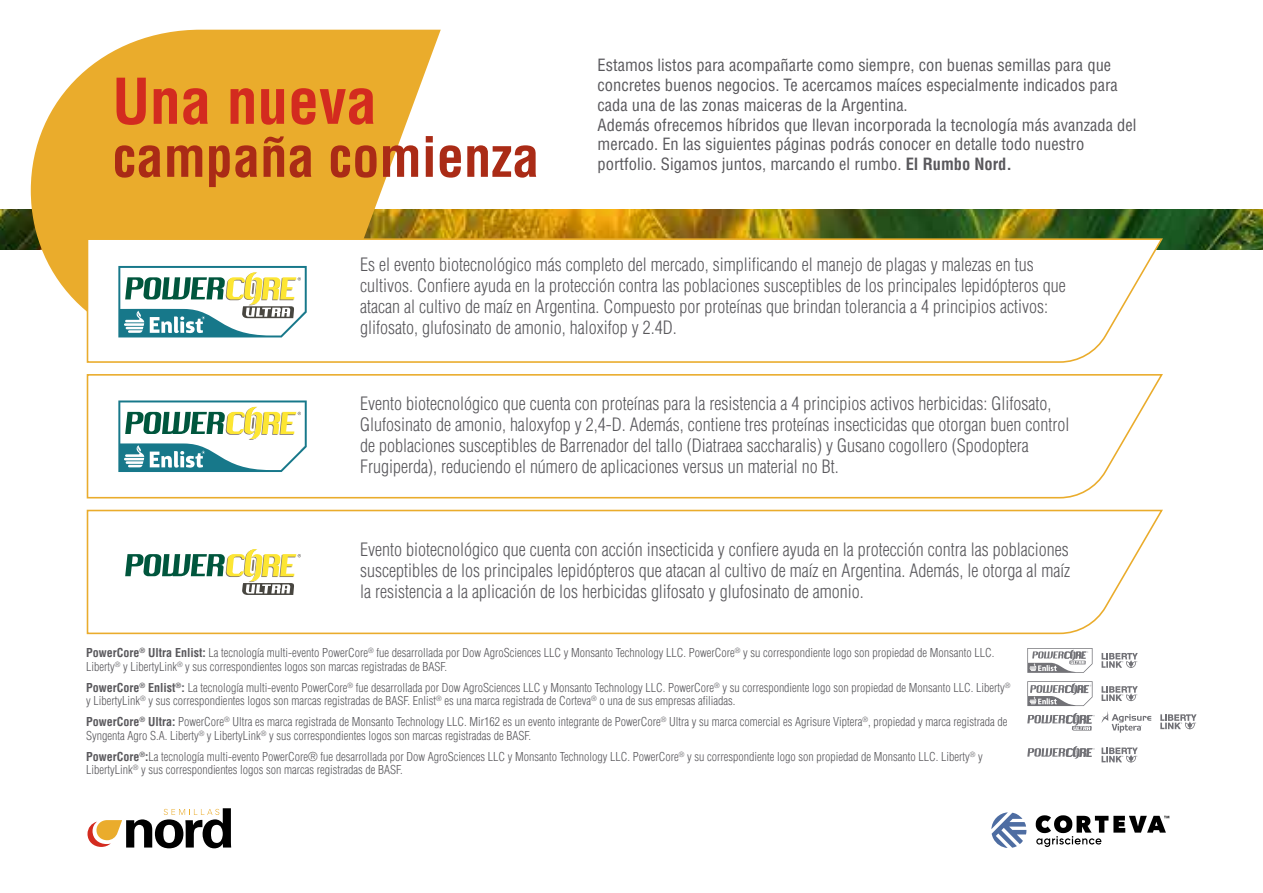
<style>
.page{position:relative;width:1263px;height:893px;background:#fff}
.page>*{position:absolute;margin:0;border:0;box-sizing:border-box;transform-origin:0 0}
.t1{font:700 condensed 61.5px "Helvetica LT Std";color:#d32b1f}
.t2{font:700 condensed 54.3px "Helvetica LT Std";color:#aa2b16}
.t3{font:300 condensed 18px/21px "Helvetica LT Std";color:#59585c}
.t4{font:condensed 16.5px/19.8px "Helvetica LT Std";color:#59585c}
.t5{font:300 condensed 12px/13.5px "Helvetica LT Std";color:#59585c}
.s1{font-weight:700}
</style>
<div class="page">
<img style="left:0;top:209px;width:1263px;height:40px">
<svg style="left:991px;top:812px;width:35px;height:36px"></svg>
<svg style="left:1036px;top:815px;width:133px;height:32px"></svg>
<svg style="left:31px;top:30px;width:410px;height:281px;background:#eab74a"></svg>
<svg style="left:86px;top:509px;width:1077px;height:126px"></svg>
<svg style="left:86px;top:374px;width:1077px;height:125px"></svg>
<svg style="left:86px;top:238px;width:1078px;height:125px"></svg>
<svg style="left:118px;top:266px;width:189px;height:71px"></svg>
<svg style="left:87px;top:808px;width:144px;height:40px"></svg>
<svg style="left:118px;top:400px;width:189px;height:72px"></svg>
<svg style="left:125px;top:549px;width:176px;height:46px"></svg>
<svg style="left:1027px;top:681px;width:65px;height:25px"></svg>
<svg style="left:1101px;top:686px;width:37px;height:15px"></svg>
<svg style="left:1027px;top:648px;width:65px;height:25px"></svg>
<svg style="left:1101px;top:653px;width:37px;height:15px"></svg>
<svg style="left:1101px;top:711px;width:50px;height:22px"></svg>
<svg style="left:1160px;top:714px;width:36px;height:15px"></svg>
<svg style="left:1027px;top:713px;width:68px;height:17px"></svg>
<svg style="left:1101px;top:747px;width:37px;height:15px"></svg>
<svg style="left:1027px;top:746px;width:68px;height:13px"></svg>
<h1 class="t1" style="left:112px;top:63px;width:266px">Una nueva</h1>
<h2 class="t2" style="left:112px;top:123px;width:429px">campaña comienza</h2>
<p class="t4" style="left:598px;top:55px;width:540px">Estamos listos para acompañarte como siempre, con buenas semillas para que concretes buenos negocios. Te acercamos maíces especialmente indicados para cada una de las zonas maiceras de la Argentina.<br>Además ofrecemos híbridos que llevan incorporada la tecnología más avanzada del mercado. En las siguientes páginas podrás conocer en detalle todo nuestro portfolio. Sigamos juntos, marcando el rumbo. <span class="s1">El Rumbo Nord.</span></p>
<p class="t3" style="left:360px;top:254px;width:707px">Es el evento biotecnológico más completo del mercado, simplificando el manejo de plagas y malezas en tus cultivos. Confiere ayuda en la protección contra las poblaciones susceptibles de los principales lepidópteros que atacan al cultivo de maíz en Argentina. Compuesto por proteínas que brindan tolerancia a 4 principios activos: glifosato, glufosinato de amonio, haloxifop y 2.4D.</p>
<p class="t3" style="left:360px;top:393px;width:711px">Evento biotecnológico que cuenta con proteínas para la resistencia a 4 principios activos herbicidas: Glifosato, Glufosinato de amonio, haloxyfop y 2,4-D. Además, contiene tres proteínas insecticidas que otorgan buen control de poblaciones susceptibles de Barrenador del tallo (Diatraea saccharalis) y Gusano cogollero (Spodoptera Frugiperda), reduciendo el número de aplicaciones versus un material no Bt.</p>
<p class="t3" style="left:360px;top:539px;width:711px;text-align:justify">Evento biotecnológico que cuenta con acción insecticida y confiere ayuda en la protección contra las poblaciones susceptibles de los principales lepidópteros que atacan al cultivo de maíz en Argentina. Además, le otorga al maíz la resistencia a la aplicación de los herbicidas glifosato y glufosinato de amonio.</p>
<p class="t5" style="left:86px;top:646px;width:910px"><span class="s1">PowerCore</span><sup>®</sup> <span class="s1">Ultra Enlist:</span> La tecnología multi-evento PowerCore<sup>®</sup> fue desarrollada por Dow AgroSciences LLC y Monsanto Technology LLC. PowerCore<sup>®</sup> y su correspondiente logo son propiedad de Monsanto LLC.<br>Liberty<sup>®</sup> y LibertyLink<sup>®</sup> y sus correspondientes logos son marcas registradas de BASF.</p>
<p class="t5" style="left:86px;top:680px;width:926px"><span class="s1">PowerCore</span><sup>®</sup> <span class="s1">Enlist</span><sup>®</sup><span class="s1">:</span> La tecnología multi-evento PowerCore<sup>®</sup> fue desarrollada por Dow AgroSciences LLC y Monsanto Technology LLC. PowerCore<sup>®</sup> y su correspondiente logo son propiedad de Monsanto LLC. Liberty<sup>® </sup>y LibertyLink<sup>®</sup> y sus correspondientes logos son marcas registradas de BASF. Enlist<sup>®</sup> es una marca registrada de Corteva<sup>®</sup> o una de sus empresas afiliadas.</p>
<p class="t5" style="left:86px;top:715px;width:923px"><span class="s1">PowerCore</span><sup>®</sup> <span class="s1">Ultra:</span> PowerCore<sup>®</sup> Ultra es marca registrada de Monsanto Technology LLC. Mir162 es un evento integrante de PowerCore<sup>®</sup> Ultra y su marca comercial es Agrisure Viptera<sup>®</sup>, propiedad y marca registrada de<br>Syngenta Agro S.A. Liberty<sup>®</sup> y LibertyLink<sup>®</sup> y sus correspondientes logos son marcas registradas de BASF.</p>
<p class="t5" style="left:86px;top:749px;width:898px"><span class="s1">PowerCore</span><sup>®</sup><span class="s1">:</span>La tecnología multi-evento PowerCore® fue desarrollada por Dow AgroSciences LLC y Monsanto Technology LLC. PowerCore<sup>®</sup> y su correspondiente logo son propiedad de Monsanto LLC. Liberty<sup>®</sup> y<br>LibertyLink<sup>®</sup> y sus correspondientes logos son marcas registradas de BASF.</p>
</div>
